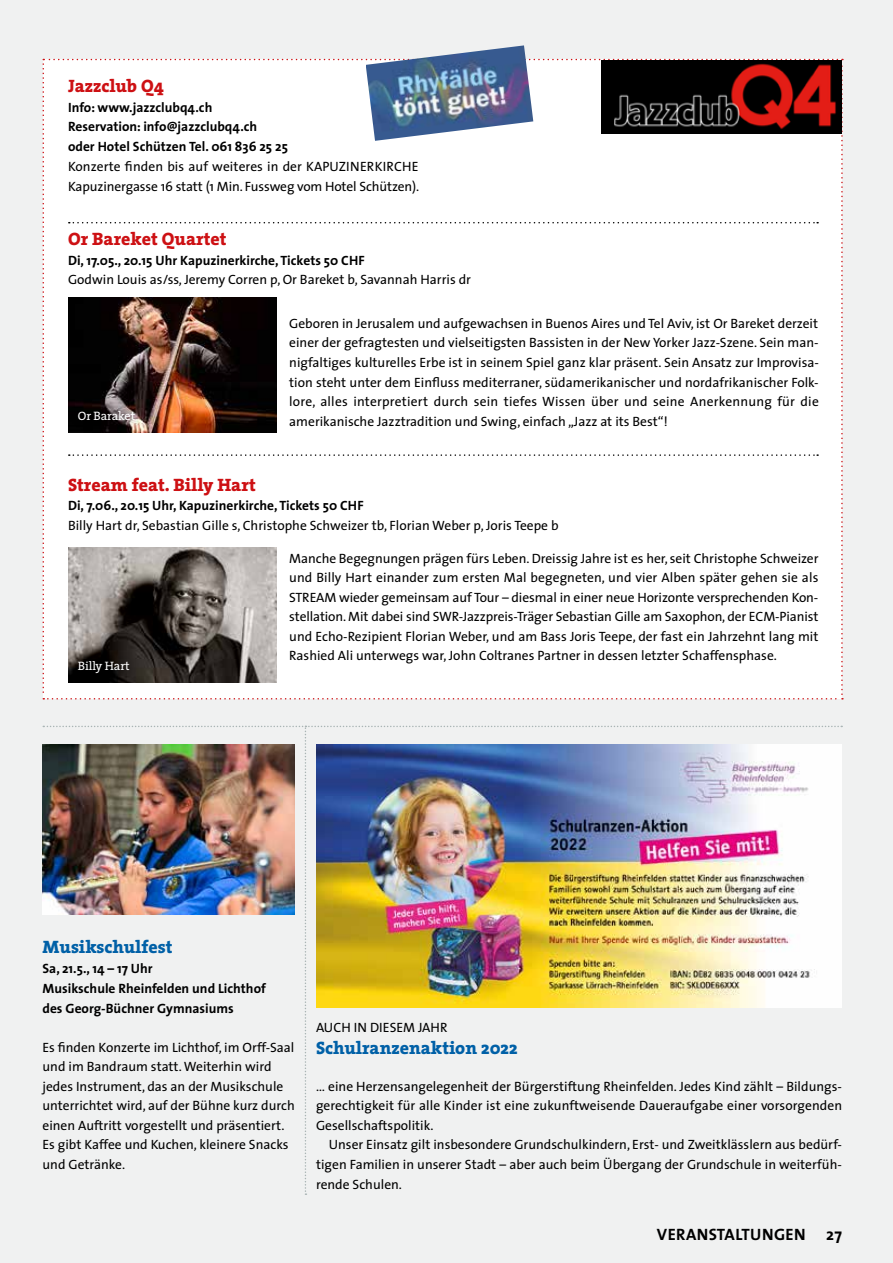
<style>
.page{position:relative;width:893px;height:1263px;background:#f0f1f1}
.page>*{position:absolute;margin:0;border:0;box-sizing:border-box;transform-origin:0 0}
.t1{font:800 18px "The Serif";color:#cd1013}
.t2{font:800 18px "The Serif";color:#0060a7}
.t3{font:700 16.5px "The Sans";letter-spacing:.025em;color:#000}
.t4{font:13.5px/19.5px "The Sans";color:#000;text-align:justify}
.t5{font:700 13.5px/19.5px "The Sans";color:#000}
.t6{font:12.15px "The Serif";letter-spacing:-.01em;color:#fff}
</style>
<div class="page">
<div style="left:43px;top:59px;width:800px;height:640px;background:#fff"></div>
<img style="left:68px;top:297px;width:208px;height:136px">
<div style="left:68px;top:401px;width:76px;height:29px;background:#000;opacity:.75"></div>
<img style="left:68px;top:547px;width:208px;height:136px">
<div style="left:69px;top:650px;width:70px;height:33px;background:#000;opacity:.75"></div>
<img style="left:366px;top:45px;width:167px;height:96px">
<img style="left:43px;top:726px;width:799px;height:469px">
<h1 class="t1" style="left:68px;top:71px;width:97px">Jazzclub Q4</h1>
<p class="t5" style="left:68px;top:97px;width:221px">Info: www.jazzclubq4.ch<br>Reservation: info@jazzclubq4.ch<br>oder Hotel Schützen Tel. 061 836 25 25</p>
<p class="t4" style="left:68px;top:157px;width:353px">Konzerte finden bis auf weiteres in der KAPUZINERKIRCHE<br>Kapuzinergasse 16 statt (1 Min. Fussweg vom Hotel Schützen).</p>
<h1 class="t1" style="left:68px;top:224px;width:160px">Or Bareket Quartet</h1>
<p class="t5" style="left:68px;top:250px;width:298px">Di, 17.05., 20.15 Uhr Kapuzinerkirche, Tickets 50 CHF</p>
<p class="t4" style="left:68px;top:269px;width:404px">Godwin Louis as/ss, Jeremy Corren p, Or Bareket b, Savannah Harris dr</p>
<p class="t4" style="left:289px;top:313px;width:531px">Geboren in Jerusalem und aufgewachsen in Buenos Aires und Tel Aviv, ist Or Bareket derzeit einer der gefragtesten und vielseitigsten Bassisten in der New Yorker Jazz-Szene. Sein man&shy;nigfaltiges kulturelles Erbe ist in seinem Spiel ganz klar präsent. Sein Ansatz zur Improvisa&shy;tion steht unter dem Einfluss mediterraner, südamerikanischer und nordafrikanischer Folk&shy;lore, alles interpretiert durch sein tiefes Wissen über und seine Anerkennung für die amerikanische Jazztradition und Swing, einfach „Jazz at its Best“!</p>
<p class="t6" style="left:78px;top:406px;width:59px">Or Baraket</p>
<h1 class="t1" style="left:68px;top:469px;width:189px">Stream feat. Billy Hart</h1>
<p class="t5" style="left:68px;top:496px;width:297px">Di, 7.06., 20.15 Uhr, Kapuzinerkirche, Tickets 50 CHF</p>
<p class="t4" style="left:68px;top:515px;width:492px">Billy Hart dr, Sebastian Gille s, Christophe Schweizer tb, Florian Weber p, Joris Teepe b</p>
<p class="t4" style="left:289px;top:548px;width:531px">Manche Begegnungen prägen fürs Leben. Dreissig Jahre ist es her, seit Christophe Schweizer und Billy Hart einander zum ersten Mal begegneten, und vier Alben später gehen sie als STREAM wieder gemeinsam auf Tour – diesmal in einer neue Horizonte versprechenden Kon&shy;stellation. Mit dabei sind SWR-Jazzpreis-Träger Sebastian Gille am Saxophon, der ECM-Pianist und Echo-Rezipient Florian Weber, und am Bass Joris Teepe, der fast ein Jahrzehnt lang mit Rashied Ali unterwegs war, John Coltranes Partner in dessen letzter Schaffensphase.</p>
<p class="t6" style="left:78px;top:656px;width:53px">Billy Hart</p>
<h1 class="t2" style="left:43px;top:932px;width:132px">Musikschulfest</h1>
<p class="t5" style="left:43px;top:959px;width:225px">Sa, 21.5., 14 – 17 Uhr<br>Musikschule Rheinfelden und Lichthof des Georg-Büchner Gymnasiums</p>
<p class="t4" style="left:43px;top:1037px;width:254px;text-align:left">Es finden Konzerte im Lichthof, im Orff-Saal und im Bandraum statt. Weiterhin wird jedes Instrument, das an der Musikschule unterrichtet wird, auf der Bühne kurz durch einen Auftritt vorgestellt und präsentiert.<br>Es gibt Kaffee und Kuchen, kleinere Snacks und Getränke.</p>
<p class="t4" style="left:316px;top:1017px;width:133px">AUCH IN DIESEM JAHR</p>
<h1 class="t2" style="left:316px;top:1032px;width:203px">Schulranzenaktion 2022</h1>
<p class="t4" style="left:316px;top:1076px;width:528px">… eine Herzensangelegenheit der Bürgerstiftung Rheinfelden. Jedes Kind zählt – Bildungs&shy;gerechtigkeit für alle Kinder ist eine zukunftweisende Daueraufgabe einer vorsorgenden Gesellschaftspolitik.</p>
<p class="t4" style="left:316px;top:1135px;width:527px;text-indent:13px">Unser Einsatz gilt insbesondere Grundschulkindern, Erst- und Zweitklässlern aus bedürf&shy;tigen Familien in unserer Stadt – aber auch beim Übergang der Grundschule in weiterfüh&shy;rende Schulen.</p>
<p class="t3" style="left:657px;top:1221px;width:187px">VERANSTALTUNGEN 27</p>
</div>
